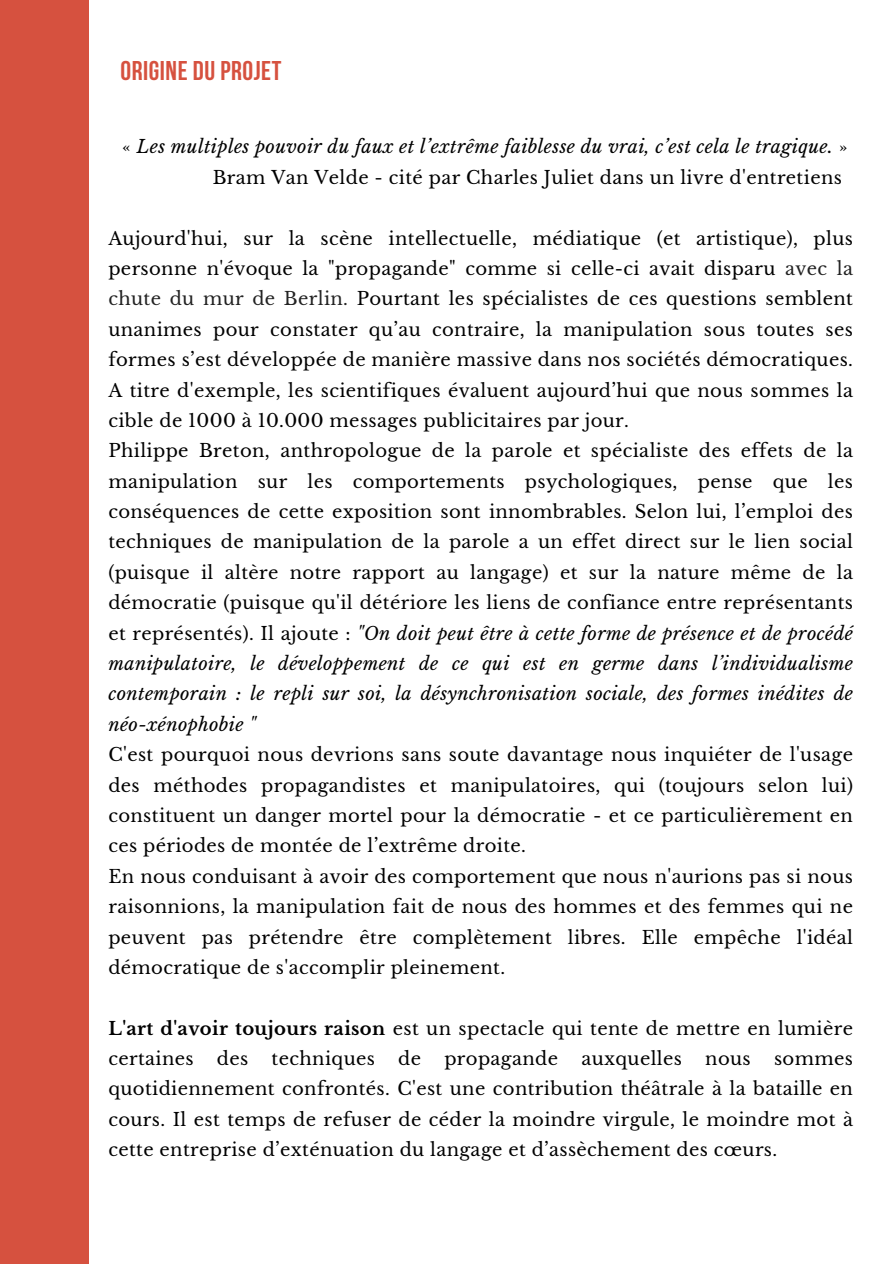
<style>
.page{position:relative;width:894px;height:1264px;background:#fff}
.page>*{position:absolute;margin:0;border:0;box-sizing:border-box;transform-origin:0 0}
.t1{font:700 27px "Bebas Neue";letter-spacing:.02em;color:#d6513f}
.t2{font:18px/30.3px "Libre Baskerville";letter-spacing:.02em;color:#000;text-align:justify}
.t3{font:italic 18px "Libre Baskerville";letter-spacing:.02em;color:#000}
.s1{font-style:normal}
.s2{color:#222}
.s3{font-style:italic}
.s4{font-weight:700}
</style>
<div class="page">
<div style="left:0;top:0;width:89px;height:1263px;background:#d6513f"></div>
<p class="t1" style="left:120px;top:60px;width:162px">ORIGINE DU PROJET</p>
<h1 class="t3" style="left:122px;top:136px;width:726px"><span class="s1">«</span> Les multiples pouvoir du faux et l’extrême faiblesse du vrai, c’est cela le tragique. <span class="s1">»</span></h1>
<p class="t2" style="left:212px;top:162px;width:630px">Bram Van Velde - cité par Charles Juliet dans un livre d'entretiens</p>
<p class="t2" style="left:108px;top:223px;width:746px">Aujourd'hui, sur la scène intellectuelle, médiatique (et artistique), plus personne n'évoque la "propagande" comme si celle-ci avait disparu <span class="s2">avec la chute du mur de Berlin.</span> Pourtant les spécialistes de ces questions semblent unanimes pour constater qu’au contraire, la manipulation sous toutes ses formes s’est développée de manière massive dans nos sociétés démocratiques.<br>A titre d'exemple, les scientifiques évaluent aujourd’hui que nous sommes la cible de 1000 à 10.000 messages publicitaires par jour.</p>
<p class="t2" style="left:108px;top:436px;width:746px">Philippe Breton, anthropologue de la parole et spécialiste des effets de la manipulation sur les comportements psychologiques, pense que les conséquences de cette exposition sont innombrables. Selon lui, l’emploi des techniques de manipulation de la parole a un effet direct sur le lien social (puisque il altère notre rapport au langage) et sur la nature même de la démocratie (puisque qu'il détériore les liens de confiance entre représentants et représentés). Il ajoute : <span class="s3">"On doit peut être à cette forme de présence et de procédé manipulatoire, le développement de ce qui est en germe dans l’individualisme contemporain : le repli sur soi, la désynchronisation sociale, des formes inédites de néo-xénophobie "</span></p>
<p class="t2" style="left:108px;top:739px;width:746px">C'est pourquoi nous devrions sans soute davantage nous inquiéter de l'usage des méthodes propagandistes et manipulatoires, qui (toujours selon lui) constituent un danger mortel pour la démocratie - et ce particulièrement en ces périodes de montée de l’extrême droite.</p>
<p class="t2" style="left:108px;top:861px;width:746px">En nous conduisant à avoir des comportement que nous n'aurions pas si nous raisonnions, la manipulation fait de nous des hommes et des femmes qui ne peuvent pas prétendre être complètement libres. Elle empêche l'idéal démocratique de s'accomplir pleinement.</p>
<p class="t2" style="left:108px;top:1013px;width:746px"><span class="s4">L'art d'avoir toujours raison</span> est un spectacle qui tente de mettre en lumière certaines</p>
<p class="t2" style="left:217px;top:1043px;width:33px">des</p>
<p class="t2" style="left:271px;top:1043px;width:105px">techniques</p>
<p class="t2" style="left:398px;top:1043px;width:24px">de</p>
<p class="t2" style="left:444px;top:1043px;width:115px">propagande</p>
<p class="t2" style="left:581px;top:1043px;width:102px">auxquelles</p>
<p class="t2" style="left:705px;top:1043px;width:47px">nous</p>
<p class="t2" style="left:108px;top:1043px;width:746px;text-indent:665px">sommes quotidiennement confrontés. C'est une contribution théâtrale à la bataille en cours. Il est temps de refuser de céder la moindre virgule, le moindre mot à cette entreprise d’exténuation du langage et d’assèchement des cœurs.</p>
</div>
